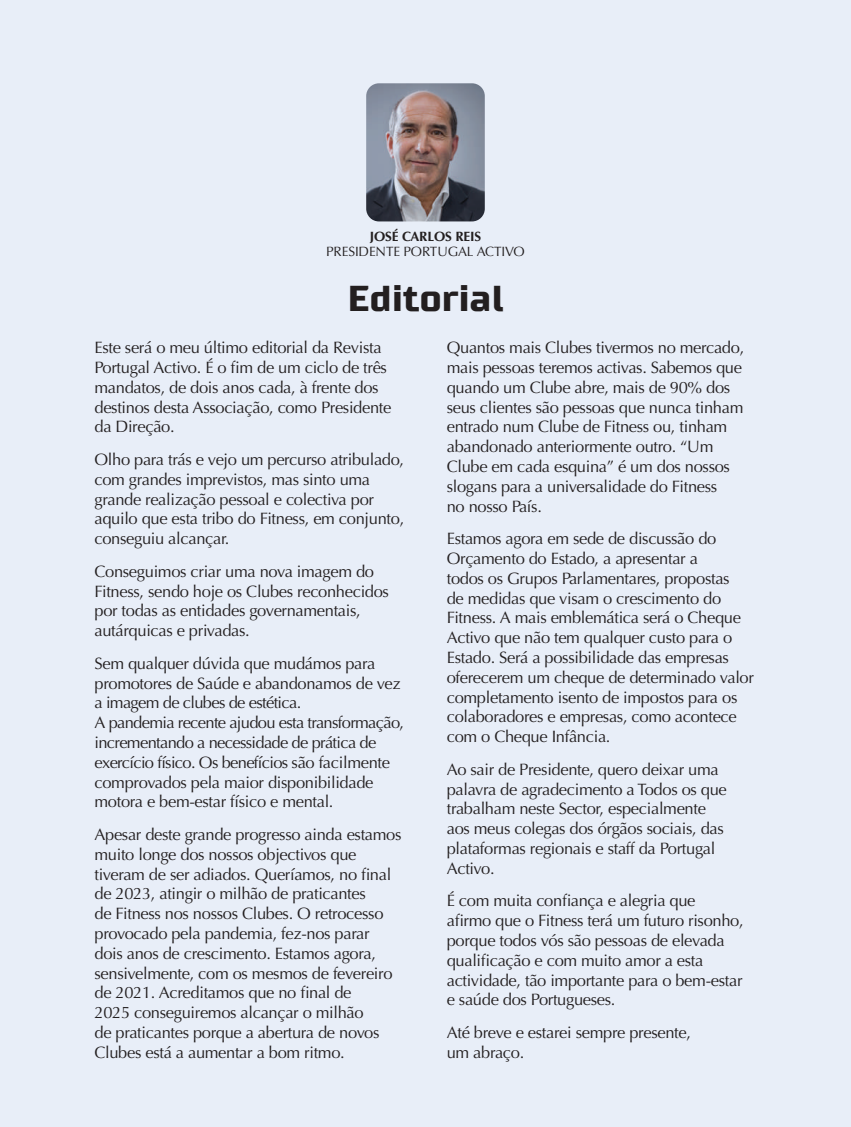
<style>
.page{position:relative;width:851px;height:1127px;background:#fff}
.page>*{position:absolute;margin:0;border:0;box-sizing:border-box;transform-origin:0 0}
.t1{font:700 36px "Supermolot";color:#231f20}
.t2{font:16.5px/19.8px "Optima";letter-spacing:-.02em;color:#231f20}
.t3{font:13.5px "Optima";letter-spacing:-.01em;color:#231f20}
.t4{font:700 13.5px "Optima";letter-spacing:-.01em;color:#231f20}
</style>
<div class="page">
<div style="left:0;top:0;width:850px;height:1127px;background:#e8eef8"></div>
<img style="left:366px;top:83px;width:118px;height:138px">
<p class="t4" style="left:370px;top:228px;width:113px">JOSÉ CARLOS REIS</p>
<p class="t3" style="left:326px;top:243px;width:200px">PRESIDENTE PORTUGAL ACTIVO</p>
<h1 class="t1" style="left:347px;top:276px;width:158px">Editorial</h1>
<p class="t2" style="left:94px;top:338px;width:298px">Este será o meu último editorial da Revista Portugal Activo. É o fim de um ciclo de três mandatos, de dois anos cada, à frente dos destinos desta Associação, como Presidente da Direção.</p>
<p class="t2" style="left:94px;top:450px;width:311px">Olho para trás e vejo um percurso atribulado, com grandes imprevistos, mas sinto uma grande realização pessoal e colectiva por aquilo que esta tribo do Fitness, em conjunto, conseguiu alcançar.</p>
<p class="t2" style="left:94px;top:561px;width:296px">Conseguimos criar uma nova imagem do Fitness, sendo hoje os Clubes reconhecidos por todas as entidades governamentais, autárquicas e privadas.</p>
<p class="t2" style="left:94px;top:653px;width:311px">Sem qualquer dúvida que mudámos para promotores de Saúde e abandonamos de vez a imagem de clubes de estética.<br>A pandemia recente ajudou esta transformação, incrementando a necessidade de prática de exercício físico. Os benefícios são facilmente comprovados pela maior disponibilidade motora e bem-estar físico e mental.</p>
<p class="t2" style="left:94px;top:825px;width:308px">Apesar deste grande progresso ainda estamos muito longe dos nossos objectivos que tiveram de ser adiados. Queríamos, no final de 2023, atingir o milhão de praticantes<br>de Fitness nos nossos Clubes. O retrocesso provocado pela pandemia, fez-nos parar dois anos de crescimento. Estamos agora, sensivelmente, com os mesmos de fevereiro de 2021. Acreditamos que no final de<br>2025 conseguiremos alcançar o milhão<br>de praticantes porque a abertura de novos Clubes está a aumentar a bom ritmo.</p>
<p class="t2" style="left:446px;top:338px;width:299px">Quantos mais Clubes tivermos no mercado, mais pessoas teremos activas. Sabemos que quando um Clube abre, mais de 90% dos seus clientes são pessoas que nunca tinham entrado num Clube de Fitness ou, tinham abandonado anteriormente outro. “Um Clube em cada esquina” é um dos nossos slogans para a universalidade do Fitness<br>no nosso País.</p>
<p class="t2" style="left:446px;top:529px;width:309px">Estamos agora em sede de discussão do Orçamento do Estado, a apresentar a<br>todos os Grupos Parlamentares, propostas<br>de medidas que visam o crescimento do Fitness. A mais emblemática será o Cheque Activo que não tem qualquer custo para o Estado. Será a possibilidade das empresas oferecerem um cheque de determinado valor completamento isento de impostos para os colaboradores e empresas, como acontece com o Cheque Infância.</p>
<p class="t2" style="left:446px;top:759px;width:281px">Ao sair de Presidente, quero deixar uma palavra de agradecimento a Todos os que trabalham neste Sector, especialmente aos meus colegas dos órgãos sociais, das plataformas regionais e staff da Portugal Activo.</p>
<p class="t2" style="left:446px;top:891px;width:298px">É com muita confiança e alegria que afirmo que o Fitness terá um futuro risonho, porque todos vós são pessoas de elevada qualificação e com muito amor a esta actividade, tão importante para o bem-estar e saúde dos Portugueses.</p>
<p class="t2" style="left:446px;top:1023px;width:246px">Até breve e estarei sempre presente, um abraço.</p>
</div>
